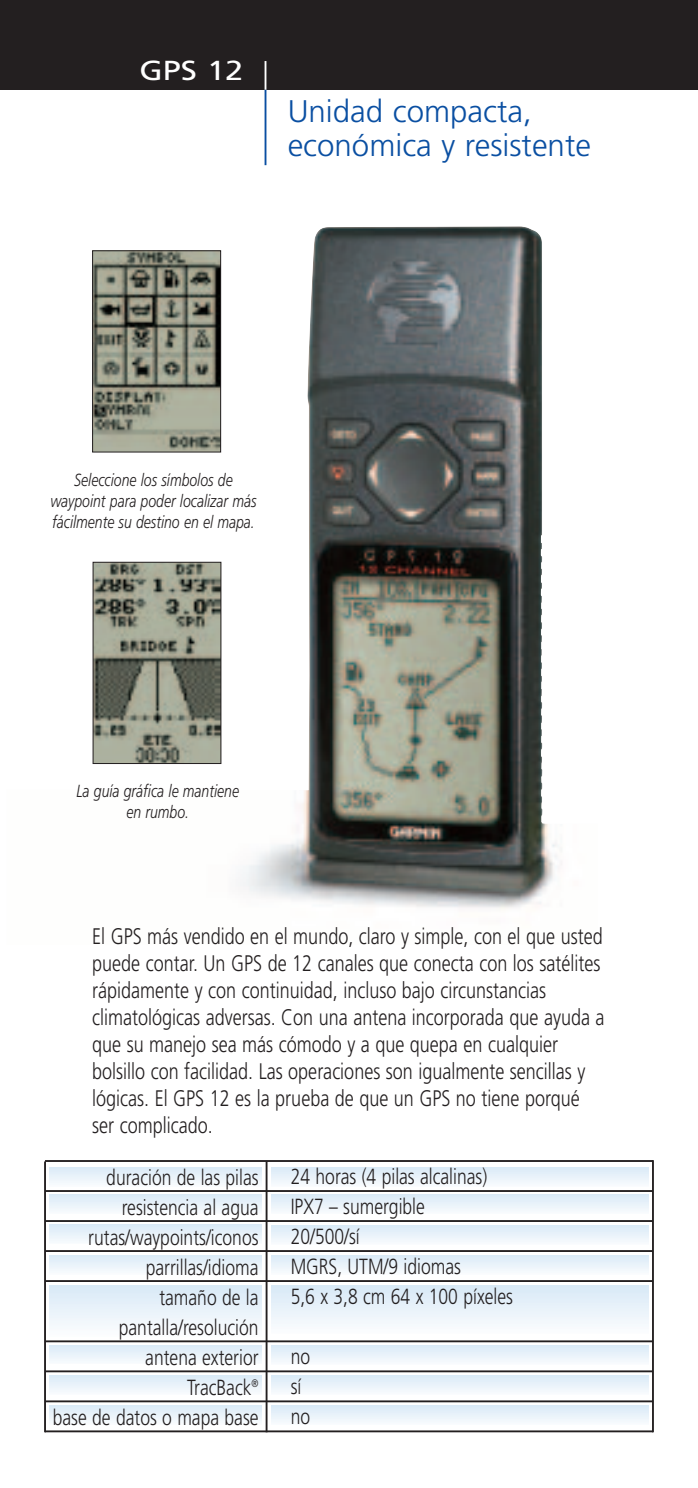
<style>
.page{position:relative;width:698px;height:1488px;background:#fff}
.page>*{position:absolute;margin:0;border:0;box-sizing:border-box;transform-origin:0 0}
.t1{font:300 31.25px/34px "Frutiger";color:#0a4fa2}
.t2{font:27.5px "Frutiger";color:#fff;scale:1.18 1}
.t3{font:300 22.5px/27px "Frutiger";color:#231f20;scale:.8 1}
.t4{font:300 22px/30px "Frutiger";color:#231f20;scale:.8 1}
.t5{font:italic 300 17.5px/21px "Frutiger";color:#231f20;text-align:center;scale:.8 1}
</style>
<div class="page">
<img style="left:92px;top:226px;width:470px;height:683px">
<img style="left:94px;top:252px;width:125px;height:198px">
<div style="left:92px;top:250px;width:129px;height:202px;border:1px solid #231f20"></div>
<img style="left:95px;top:564px;width:124px;height:198px">
<div style="left:93px;top:562px;width:128px;height:202px;border:1px solid #231f20"></div>
<div style="left:0;top:0;width:698px;height:90px;background:#231f20"></div>
<hr style="left:264px;top:61px;width:2px;height:29px;background:#fff">
<hr style="left:264px;top:90px;width:2px;height:75px;background:#0a4fa2">
<div style="left:271px;top:1405px;width:377px;height:19px;background:linear-gradient(to right,#e8f2fa,#e8f2fa)"></div>
<div style="left:271px;top:1375px;width:377px;height:19px;background:linear-gradient(to right,#e8f2fa,#e8f2fa)"></div>
<div style="left:271px;top:1345px;width:377px;height:19px;background:linear-gradient(to right,#e8f2fa,#e8f2fa)"></div>
<div style="left:271px;top:1167px;width:377px;height:19px;background:linear-gradient(to right,#e8f2fa,#e8f2fa)"></div>
<div style="left:271px;top:1285px;width:377px;height:48px;background:linear-gradient(to bottom,#d7e8f6,#fafcfe)"></div>
<div style="left:271px;top:1255px;width:377px;height:19px;background:linear-gradient(to right,#e9f3fa,#e9f3fa)"></div>
<div style="left:271px;top:1225px;width:377px;height:19px;background:linear-gradient(to right,#e8f2fa,#e8f2fa)"></div>
<div style="left:271px;top:1194px;width:377px;height:19px;background:linear-gradient(to right,#e8f2fa,#e8f2fa)"></div>
<div style="left:50px;top:1194px;width:212px;height:19px;background:linear-gradient(to right,#e8f2fa,#e8f2fa)"></div>
<div style="left:50px;top:1225px;width:212px;height:19px;background:linear-gradient(to right,#e9f3fa,#e9f3fa)"></div>
<div style="left:50px;top:1255px;width:212px;height:19px;background:linear-gradient(to right,#e9f3fa,#e9f3fa)"></div>
<div style="left:50px;top:1285px;width:212px;height:51px;background:linear-gradient(to bottom,#d8e9f6,#fcfdfe)"></div>
<div style="left:50px;top:1167px;width:212px;height:19px;background:linear-gradient(to right,#e9f3fa,#e9f3fa)"></div>
<div style="left:50px;top:1345px;width:212px;height:19px;background:linear-gradient(to right,#e9f3fa,#e9f3fa)"></div>
<div style="left:50px;top:1375px;width:212px;height:19px;background:linear-gradient(to right,#e8f2fa,#e8f2fa)"></div>
<div style="left:50px;top:1405px;width:212px;height:19px;background:linear-gradient(to right,#e9f3fa,#e9f3fa)"></div>
<hr style="left:265px;top:1161px;width:2px;height:271px;background:#231f20">
<hr style="left:44px;top:1161px;width:2px;height:271px;background:#231f20">
<hr style="left:652px;top:1160px;width:1px;height:272px;background:#231f20">
<hr style="left:45px;top:1160px;width:607px;height:2px;background:#231f20">
<hr style="left:45px;top:1190px;width:607px;height:2px;background:#231f20">
<hr style="left:45px;top:1220px;width:607px;height:2px;background:#231f20">
<hr style="left:45px;top:1250px;width:607px;height:2px;background:#231f20">
<hr style="left:45px;top:1280px;width:607px;height:2px;background:#231f20">
<hr style="left:45px;top:1340px;width:607px;height:2px;background:#231f20">
<hr style="left:45px;top:1370px;width:607px;height:2px;background:#231f20">
<hr style="left:45px;top:1400px;width:607px;height:2px;background:#231f20">
<hr style="left:45px;top:1430px;width:607px;height:2px;background:#231f20">
<p class="t2" style="left:139px;top:60px;width:89px">GPS 12</p>
<h1 class="t1" style="left:287px;top:97px;width:305px">Unidad compacta, económica y resistente</h1>
<p class="t5" style="left:50px;top:471px;width:259px">Seleccione los símbolos de waypoint para poder localizar más fácilmente su destino en el mapa.</p>
<p class="t5" style="left:76px;top:781px;width:205px">La guía gráfica le mantiene en rumbo.</p>
<p class="t3" style="left:92px;top:924px;width:641px">El GPS más vendido en el mundo, claro y simple, con el que usted puede contar. Un GPS de 12 canales que conecta con los satélites rápidamente y con continuidad, incluso bajo circunstancias climatológicas adversas. Con una antena incorporada que ayuda a que su manejo sea más cómodo y a que quepa en cualquier bolsillo con facilidad. Las operaciones son igualmente sencillas y lógicas. El GPS 12 es la prueba de que un GPS no tiene porqué ser complicado.</p>
<p class="t4" style="left:291px;top:1162px;width:279px">24 horas (4 pilas alcalinas)<br>IPX7 – sumergible<br>20/500/sí<br>MGRS, UTM/9 idiomas<br>5,6 x 3,8 cm 64 x 100 píxeles</p>
<p class="t4" style="left:53px;top:1163px;width:259px;text-align:right">duración de las pilas resistencia al agua rutas/waypoints/iconos parrillas/idioma<br>tamaño de la pantalla/resolución<br>antena exterior<br>TracBack<sup>®<br></sup>base de datos o mapa base</p>
<p class="t4" style="left:291px;top:1342px;width:26px">no sí no</p>
</div>
